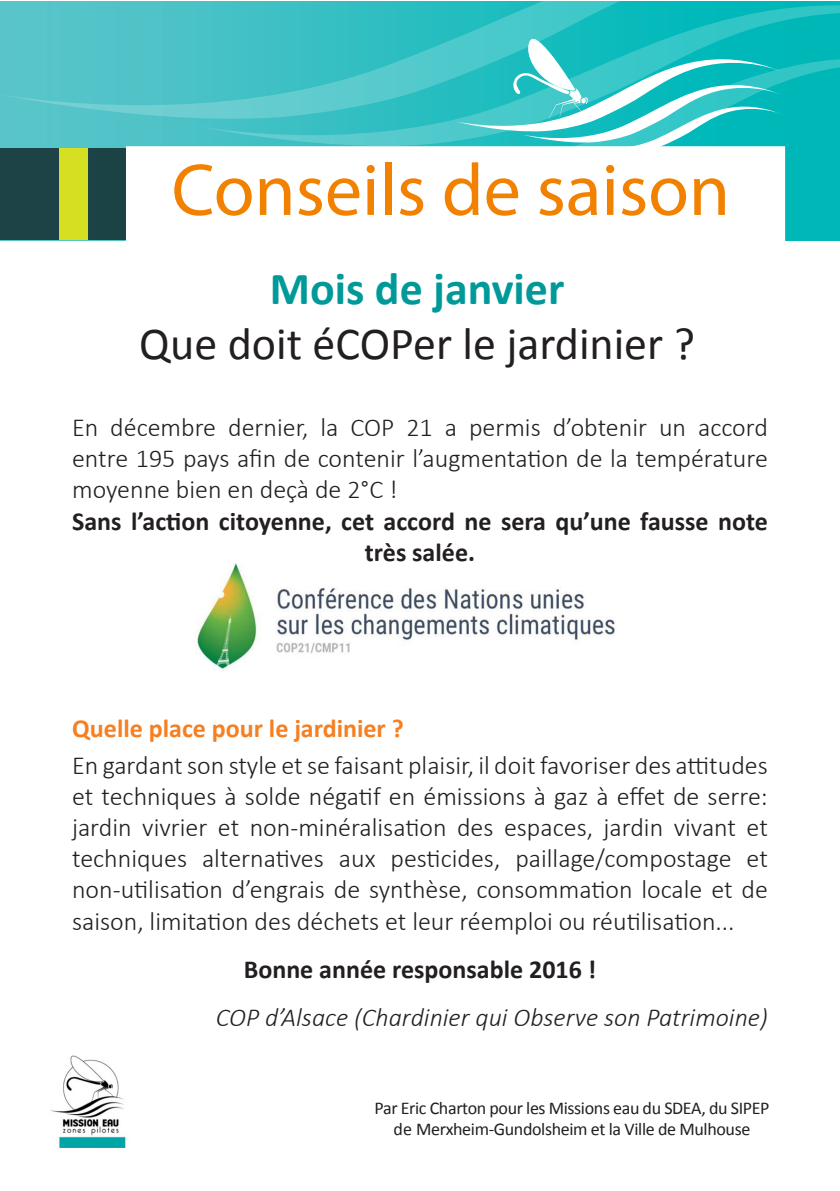
<style>
.page{position:relative;width:840px;height:1191px;background:#fff}
.page>*{position:absolute;margin:0;border:0;box-sizing:border-box;transform-origin:0 0}
.t1{font:74px "Myriad Pro";color:#f28100}
.t2{font:46px "Calibri";color:#231f20}
.t3{font:700 46px "Calibri";color:#099}
.t4{font:300 26px/31.2px "Calibri";color:#231f20;text-align:justify}
.t5{font:700 26px/31.2px "Calibri";color:#231f20;text-align:center}
.t6{font:italic 300 26px "Calibri";color:#231f20}
.t7{font:700 26px "Calibri";color:#f57f21}
.t8{font:18px/21.6px "Calibri";letter-spacing:-.02em;color:#231f20;text-align:center}
</style>
<div class="page">
<svg style="left:0;top:119px;width:839px;height:121px;background:#33bdc0"></svg>
<svg style="left:0;top:1px;width:839px;height:118px;background:#4fc3c7"></svg>
<svg style="left:199px;top:5px;width:640px;height:141px;background:#35c0c3"></svg>
<svg style="left:358px;top:58px;width:481px;height:112px;background:#28bfc1"></svg>
<div style="left:0;top:149px;width:533px;height:91px;background:#1d4347"></div>
<div style="left:126px;top:146px;width:658px;height:148px;background:#fff"></div>
<div style="left:59px;top:149px;width:28px;height:91px;background:#d6df21"></div>
<svg style="left:455px;top:26px;width:327px;height:123px"></svg>
<img style="left:50px;top:1055px;width:76px;height:92px">
<img style="left:197px;top:563px;width:419px;height:108px">
<p class="t1" style="left:171px;top:144px;width:559px">Conseils de saison</p>
<p class="t3" style="left:270px;top:259px;width:296px">Mois de janvier</p>
<p class="t2" style="left:139px;top:314px;width:557px">Que doit éCOPer le jardinier ?</p>
<p class="t4" style="left:72px;top:411px;width:697px">En décembre dernier, la COP 21 a permis d’obtenir un accord entre 195 pays afin de contenir l’augmentation de la température moyenne bien en deçà de 2°C !</p>
<p class="t5" style="left:72px;top:505px;width:697px">Sans l’action citoyenne, cet accord ne sera qu’une fausse note très salée.</p>
<p class="t7" style="left:72px;top:711px;width:333px">Quelle place pour le jardinier ?</p>
<p class="t4" style="left:72px;top:749px;width:697px">En gardant son style et se faisant plaisir, il doit favoriser des attitudes et techniques à solde négatif en émissions à gaz à effet de serre: jardin vivrier et non-minéralisation des espaces, jardin vivant et techniques alternatives aux pesticides, paillage/compostage et non-utilisation d’engrais de synthèse, consommation locale et de saison, limitation des déchets et leur réemploi ou réutilisation...</p>
<p class="t5" style="left:243px;top:953px;width:354px">Bonne année responsable 2016 !</p>
<p class="t6" style="left:216px;top:1001px;width:553px">COP d’Alsace (Chardinier qui Observe son Patrimoine)</p>
<p class="t8" style="left:374px;top:1097px;width:396px">Par Eric Charton pour les Missions eau du SDEA, du SIPEP de Merxheim-Gundolsheim et la Ville de Mulhouse</p>
</div>
